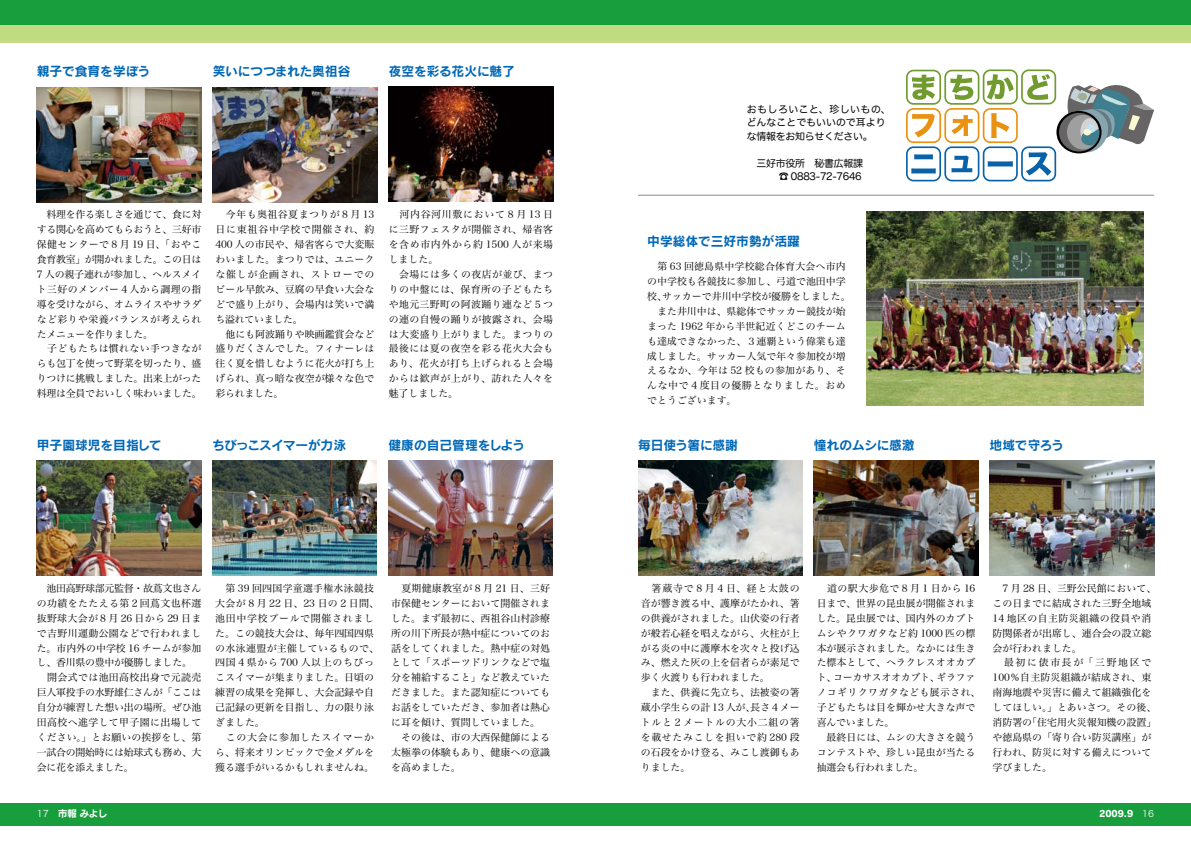
<style>
.page{position:relative;width:1191px;height:842px;background:#fff}
.page>*{position:absolute;margin:0;border:0;box-sizing:border-box;transform-origin:0 0}
.t1{font:12.8px "Rodin Pro B";color:#0068b7}
.t2{font:12.8px "Rodin Pro B";letter-spacing:-.05em;color:#0068b7}
.t3{font:9.9px/14.9px "Hira Min Pro W3";color:#000}
.t4{font:9.9px/14.9px "Hira Min Pro W3";letter-spacing:-.025em;color:#000}
.t5{font:9.9px/14.9px "Hira Min Pro W3";letter-spacing:.04em;color:#000}
.t6{font:9.9px/13.5px "Hira Maru Pro W4";color:#000}
.t7{font:9.9px "Hira Min Pro W3";letter-spacing:.02em;color:#000}
.t8{font:9.9px/13.5px "Hira Maru Pro W4";letter-spacing:-.025em;color:#000;text-align:right}
.t9{font:9.9px "Hira Min Pro W3";letter-spacing:.045em;color:#000}
.t10{font:9.9px "Hira Min Pro W3";letter-spacing:.08em;color:#000}
.t11{font:9.9px "Hira Min Pro W3";letter-spacing:.165em;color:#000}
.t12{font:9.2px "New Rodin Pro B";color:#fff}
.t13{font:9.2px "Hira Kaku Pro W3";color:#fff}
.t14{font:9px "Rodin Pro EB";color:#fff}
.t15{font:9px "Hira Kaku Pro W3";color:#fff}
</style>
<div class="page">
<div style="left:0;top:803px;width:1191px;height:23px;background:#189e3c"></div>
<div style="left:0;top:0;width:1191px;height:26px;background:#189e3c"></div>
<hr style="left:638px;top:195px;width:516px;height:1px;background:#898989">
<div style="left:0;top:26px;width:1191px;height:17px;background:#c1db81"></div>
<img style="left:212px;top:460px;width:165px;height:116px">
<img style="left:213px;top:87px;width:164px;height:115px">
<img style="left:389px;top:87px;width:164px;height:115px">
<img style="left:37px;top:87px;width:164px;height:115px">
<img style="left:388px;top:461px;width:165px;height:115px">
<img style="left:37px;top:461px;width:164px;height:115px">
<img style="left:989px;top:460px;width:165px;height:116px">
<img style="left:814px;top:460px;width:164px;height:116px">
<img style="left:638px;top:460px;width:164px;height:116px">
<svg style="left:906px;top:69px;width:150px;height:112px"></svg>
<svg style="left:1056px;top:111px;width:45px;height:42px"></svg>
<div style="left:1059px;top:113px;width:40px;height:39px;background:#666464;border-radius:50%"></div>
<svg style="left:1063px;top:85px;width:91px;height:69px"></svg>
<img style="left:866px;top:211px;width:277px;height:194px">
<p class="t1" style="left:37px;top:63px;width:115px">親子で食育を学ぼう</p>
<p class="t1" style="left:213px;top:63px;width:139px">笑いにつつまれた奥祖谷</p>
<p class="t1" style="left:389px;top:63px;width:128px">夜空を彩る花火に魅了</p>
<p class="t6" style="left:746px;top:102px;width:145px">おもしろいこと、珍しいもの、どんなことでもいいので耳よりな情報をお知らせください。</p>
<p class="t8" style="left:746px;top:156px;width:118px">　三好市役所　秘書広報課☎ 0883-72-7646</p>
<p class="t4" style="left:37px;top:206px;width:166px">　料理を作る楽しさを通じて、食に対する関心を高めてもらおうと、三好市保健センターで 8 月 19 日、「おやこ食育教室」が開かれました。この日は<br>7 人の親子連れが参加し、ヘルスメイト三好のメンバー 4 人から調理の指導を受けながら、オムライスやサラダなど彩りや栄養バランスが考えられたメニューを作りました。<br>　子どもたちは慣れない手つきながらも包丁を使って野菜を切ったり、盛りつけに挑戦しました。出来上がった料理は全員でおいしく味わいました。</p>
<p class="t3" style="left:215px;top:206px;width:160px">　今年も奥祖谷夏まつりが 8 月 13日に東祖谷中学校で開催され、約<br>400 人の市民や、帰省客らで大変賑わいました。まつりでは、ユニークな催しが企画され、ストローでのビール早飲み、豆腐の早食い大会などで盛り上がり、会場内は笑いで満ち溢れていました。<br>　他にも阿波踊りや映画鑑賞会など盛りだくさんでした。フィナーレは往く夏を惜しむように花火が打ち上げられ、真っ暗な夜空が様々な色で彩られました。</p>
<p class="t5" style="left:389px;top:206px;width:166px">　河内谷河川敷において 8 月 13 日に三野フェスタが開催され、帰省客を含め市内外から約 1500 人が来場しました。<br>　会場には多くの夜店が並び、まつりの中盤には、保育所の子どもたちや地元三野町の阿波踊り連など５つの連の自慢の踊りが披露され、会場は大変盛り上がりました。まつりの最後には夏の夜空を彩る花火大会もあり、花火が打ち上げられると会場からは歓声が上がり、訪れた人々を魅了しました。</p>
<p class="t1" style="left:647px;top:232px;width:154px">中学総体で三好市勢が活躍</p>
<p class="t7" style="left:647px;top:258px;width:200px">　第 63 回徳島県中学校総合体育大会へ市内</p>
<p class="t3" style="left:647px;top:273px;width:200px">の中学校も各競技に参加し、弓道で池田中学</p>
<p class="t3" style="left:662px;top:288px;width:190px">サッカーで井川中学校が優勝をしました。</p>
<p class="t3" style="left:647px;top:288px;width:200px">校、<br>　また井川中は、県総体でサッカー競技が始まった 1962 年から半世紀近くどこのチームも達成できなかった、３連覇という偉業も達成しました。サッカー人気で年々参加校が増えるなか、今年は 52 校もの参加があり、そんな中で 4 度目の優勝となりました。おめでとうございます。</p>
<p class="t1" style="left:37px;top:436px;width:127px">甲子園球児を目指して</p>
<p class="t2" style="left:212px;top:436px;width:135px">ちびっこスイマーが力泳</p>
<p class="t1" style="left:388px;top:436px;width:138px">健康の自己管理をしよう</p>
<p class="t1" style="left:638px;top:436px;width:102px">毎日使う箸に感謝</p>
<p class="t1" style="left:814px;top:436px;width:102px">憧れのムシに感激</p>
<p class="t1" style="left:989px;top:436px;width:76px">地域で守ろう</p>
<p class="t3" style="left:37px;top:580px;width:166px">　池田高野球部元監督・故蔦文也さんの功績をたたえる第 2 回蔦文也杯選抜野球大会が 8 月 26 日から 29 日まで吉野川運動公園などで行われました。市内外の中学校 16 チームが参加し、香川県の豊中が優勝しました。　開会式では池田高校出身で元読売巨人軍投手の水野雄仁さんが「ここは自分が練習した想い出の場所。ぜひ池田高校へ進学して甲子園に出場してください。」とお願いの挨拶をし、第一試合の開始時には始球式も務め、大会に花を添えました。</p>
<p class="t3" style="left:215px;top:580px;width:165px">　第 39 回四国学童選手権水泳競技大会が 8 月 22 日、23 日の 2 日間、池田中学校プールで開催されました。この競技大会は、毎年四国四県の水泳連盟が主催しているもので、四国 4 県から 700 人以上のちびっこスイマーが集まりました。日頃の練習の成果を発揮し、大会記録や自己記録の更新を目指し、力の限り泳ぎました。<br>　この大会に参加したスイマーから、将来オリンピックで金メダルを獲る選手がいるかもしれませんね。</p>
<p class="t3" style="left:391px;top:580px;width:160px">　夏期健康教室が 8 月 21 日、三好市保健センターにおいて開催されました。まず最初に、西祖谷山村診療所の川下所長が熱中症についてのお話をしてくれました。熱中症の対処として「スポーツドリンクなどで塩分を補給すること」など教えていただきました。また認知症についてもお話をしていただき、参加者は熱心に耳を傾け、質問していました。　その後は、市の大西保健師による太極拳の体験もあり、健康への意識を高めました。</p>
<p class="t10" style="left:641px;top:580px;width:160px">　箸蔵寺で 8 月 4 日、経と太鼓の</p>
<p class="t3" style="left:641px;top:595px;width:160px">音が響き渡る中、護摩がたかれ、箸</p>
<p class="t3" style="left:641px;top:610px;width:160px">の供養がされました。山伏姿の行者</p>
<p class="t3" style="left:641px;top:624px;width:160px">が般若心経を唱えながら、火柱が上</p>
<p class="t3" style="left:641px;top:639px;width:160px">がる炎の中に護摩木を次々と投げ込</p>
<p class="t3" style="left:641px;top:654px;width:160px">み、燃えた灰の上を信者らが素足で</p>
<p class="t3" style="left:641px;top:669px;width:130px">歩く火渡りも行われました。</p>
<p class="t3" style="left:641px;top:684px;width:160px">　また、供養に先立ち、法被姿の箸</p>
<p class="t3" style="left:750px;top:699px;width:51px">長さ4メー</p>
<p class="t3" style="left:641px;top:699px;width:160px">蔵小学生らの計 13 人が、<br>トルと 2 メートルの大小二組の箸を載せたみこしを担いで約 280 段の石段をかけ登る、みこし渡御もありました。</p>
<p class="t3" style="left:816px;top:580px;width:160px;text-align:right">　道の駅大歩危で 8 月 1 日から 16日まで、世界の昆虫展が開催されました。昆虫展では、国内外のカブトムシやクワガタなど約 1000 匹の標本が展示されました。なかには生きた標本として、ヘラクレスオオカブギラファ</p>
<p class="t4" style="left:833px;top:669px;width:108px">コーカサスオオカブト、</p>
<p class="t3" style="left:816px;top:669px;width:165px">ト、<br>ノコギリクワガタなども展示され、子どもたちは目を輝かせ大きな声で喜んでいました。<br>　最終日には、ムシの大きさを競うコンテストや、珍しい昆虫が当たる抽選会も行われました。</p>
<p class="t3" style="left:992px;top:580px;width:165px">　7 月 28 日、三野公民館において、</p>
<p class="t3" style="left:992px;top:595px;width:160px">この日までに結成された三野全地域</p>
<p class="t9" style="left:992px;top:609px;width:160px">14 地区の自主防災組織の役員や消</p>
<p class="t3" style="left:992px;top:624px;width:160px">防関係者が出席し、連合会の設立総</p>
<p class="t3" style="left:992px;top:639px;width:91px">会が行われました。</p>
<p class="t11" style="left:992px;top:654px;width:160px">　最初に俵市長が「三野地区で</p>
<p class="t7" style="left:992px;top:669px;width:160px">100％自主防災組織が結成され、東</p>
<p class="t3" style="left:992px;top:684px;width:160px">南海地震や災害に備えて組織強化を</p>
<p class="t3" style="left:992px;top:699px;width:165px">してほしい。」とあいさつ。その後、</p>
<p class="t3" style="left:1027px;top:714px;width:130px">「住宅用火災報知機の設置「</p>
<p class="t3" style="left:992px;top:714px;width:160px">消防署の<br>や徳島県の「寄り合い防災講座」が行われ、防災に対する備えについて学びました。</p>
<p class="t13" style="left:37px;top:805px;width:14px">17</p>
<p class="t12" style="left:58px;top:805px;width:51px">市報みよし</p>
<p class="t14" style="left:1099px;top:807px;width:36px">2009.9</p>
<p class="t15" style="left:1142px;top:805px;width:13px">16</p>
</div>
